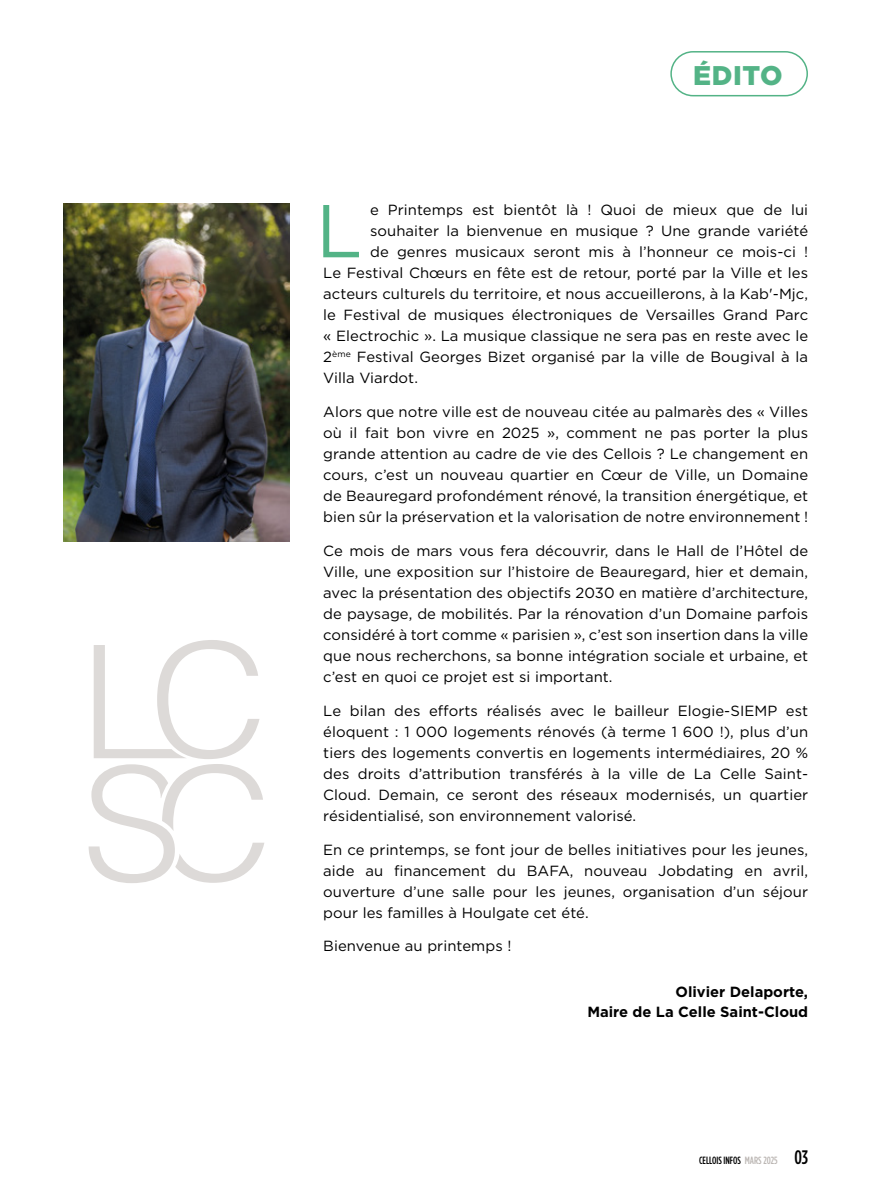
<style>
.page{position:relative;width:872px;height:1191px;background:#fff}
.page>*{position:absolute;margin:0;border:0;box-sizing:border-box;transform-origin:0 0}
.t1{font:74.7px "Gotham";color:#53b386}
.t2{font:900 27px "Gotham";letter-spacing:.02em;color:#53b386}
.t3{font:14.7px/21px "Gotham";letter-spacing:.005em;color:#000;text-align:justify}
.t4{font:700 14.7px/20.2px "Gotham";color:#000;text-align:right}
.t5{font:500 10.5px "Gotham Condensed";color:#000}
.s1{color:#bbb6b3}
.s2{font-size:19.5px}
</style>
<div class="page">
<div style="left:670px;top:51px;width:138px;height:45px;border:2px solid #53b386;border-radius:22px"></div>
<svg style="left:89px;top:640px;width:175px;height:243px"></svg>
<img style="left:64px;top:203px;width:225px;height:338px">
<h2 class="t2" style="left:693px;top:56px;width:91px">ÉDITO</h2>
<h1 class="t1" style="left:316px;top:183px;width:48px">L</h1>
<p class="t3" style="left:370px;top:199px;width:439px">e Printemps est bientôt là ! Quoi de mieux que de lui</p>
<p class="t3" style="left:370px;top:220px;width:439px">souhaiter la bienvenue en musique ? Une grande variété</p>
<p class="t3" style="left:370px;top:241px;width:439px">de genres musicaux seront mis à l’honneur ce mois-ci !</p>
<p class="t3" style="left:323px;top:262px;width:486px">Le Festival Chœurs en fête est de retour, porté par la Ville et les</p>
<p class="t3" style="left:323px;top:283px;width:486px">acteurs culturels du territoire, et nous accueillerons, à la Kab'-Mjc,</p>
<p class="t3" style="left:323px;top:304px;width:486px">le Festival de musiques électroniques de Versailles Grand Parc</p>
<p class="t3" style="left:323px;top:325px;width:486px">« Electrochic ». La musique classique ne sera pas en reste avec le</p>
<p class="t3" style="left:323px;top:346px;width:486px">2<sup>ème</sup> Festival Georges Bizet organisé par la ville de Bougival à la</p>
<p class="t3" style="left:323px;top:367px;width:96px">Villa Viardot.</p>
<p class="t3" style="left:323px;top:401px;width:486px">Alors que notre ville est de nouveau citée au palmarès des « Villes où il fait bon vivre en 2025 », comment ne pas porter la plus grande attention au cadre de vie des Cellois ? Le changement en cours, c’est un nouveau quartier en Cœur de Ville, un Domaine de Beauregard profondément rénové, la transition énergétique, et bien sûr la préservation et la valorisation de notre environnement !</p>
<p class="t3" style="left:323px;top:540px;width:486px">Ce mois de mars vous fera découvrir, dans le Hall de l’Hôtel de Ville, une exposition sur l’histoire de Beauregard, hier et demain, avec la présentation des objectifs 2030 en matière d’architecture, de paysage, de mobilités. Par la rénovation d’un Domaine parfois considéré à tort comme « parisien », c’est son insertion dans la ville que nous recherchons, sa bonne intégration sociale et urbaine, et c’est en quoi ce projet est si important.</p>
<p class="t3" style="left:323px;top:700px;width:486px">Le bilan des efforts réalisés avec le bailleur Elogie-SIEMP est éloquent : 1 000 logements rénovés (à terme 1 600 !), plus d’un tiers des logements convertis en logements intermédiaires, 20 % des droits d’attribution transférés à la ville de La Celle Saint-Cloud. Demain, ce seront des réseaux modernisés, un quartier résidentialisé, son environnement valorisé.</p>
<p class="t3" style="left:323px;top:838px;width:486px">En ce printemps, se font jour de belles initiatives pour les jeunes, aide au financement du BAFA, nouveau Jobdating en avril, ouverture d’une salle pour les jeunes, organisation d’un séjour pour les familles à Houlgate cet été.</p>
<p class="t3" style="left:323px;top:935px;width:190px">Bienvenue au printemps !</p>
<p class="t4" style="left:587px;top:981px;width:222px">Olivier Delaporte,<br>Maire de La Celle Saint-Cloud</p>
<p class="t5" style="left:699px;top:1154px;width:111px">CELLOIS INFOS <span class="s1">MARS 2025</span> <span class="s2">03</span></p>
</div>
